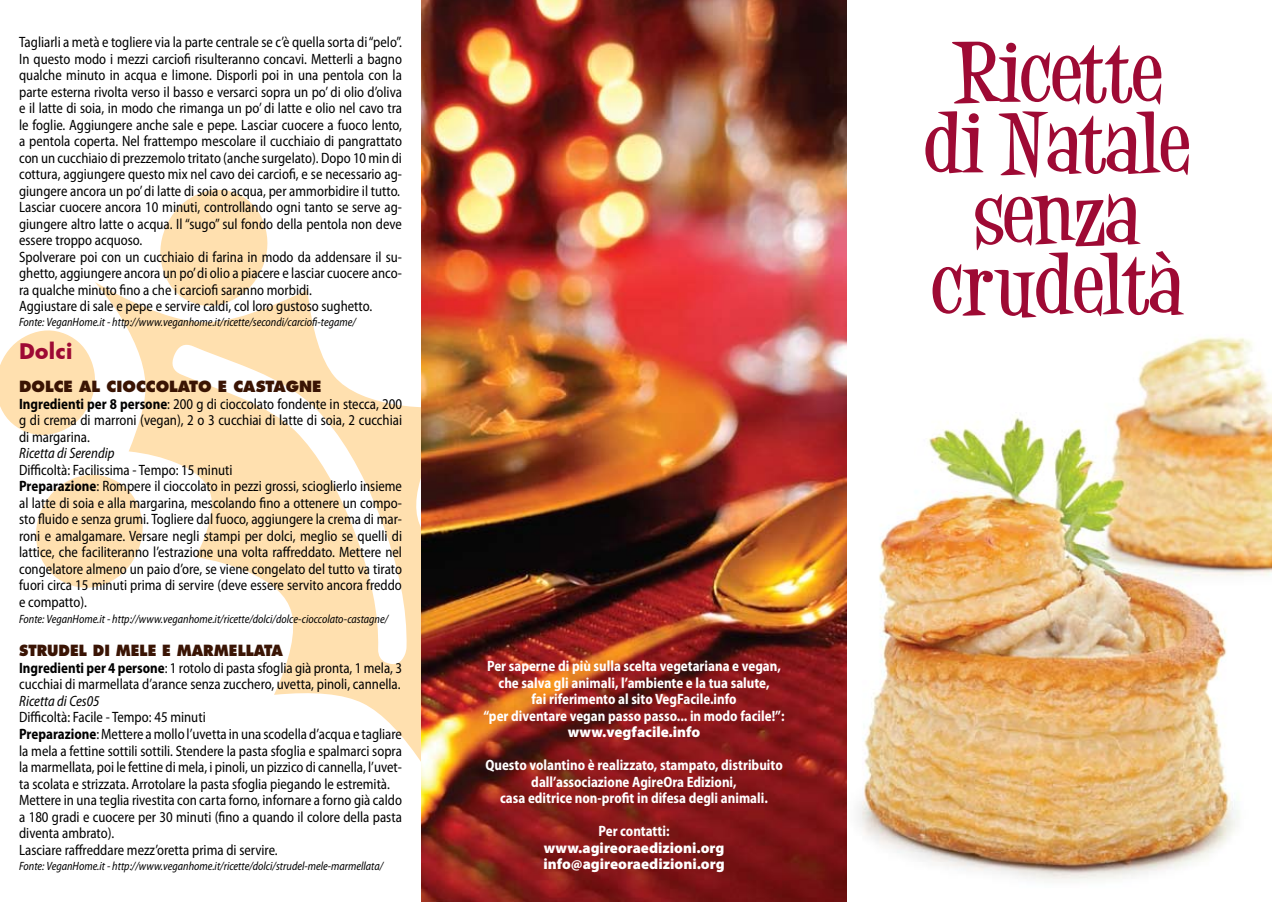
<style>
.page{position:relative;width:1272px;height:902px;background:#fff}
.page>*{position:absolute;margin:0;border:0;box-sizing:border-box;transform-origin:0 0}
.t1{font:700 66.45px/70.5px "Desigers";color:#9e0a34;text-align:center}
.t2{font:700 21px "Futura Bk";letter-spacing:.005em;color:#9e0a34}
.t3{font:semi-condensed 15px/16.5px "Myriad Pro";color:#000;scale:.93 1}
.t4{font:700 semi-condensed 15px/16.5px "Myriad Pro";color:#fff;text-align:center;scale:.93 1}
.t5{font:900 15px/16.5px "Myriad Pro";color:#fff}
.t6{font:italic semi-condensed 15px "Myriad Pro";color:#000;scale:.93 1}
.t7{font:800 15px "Futura";color:#3a1404}
.t8{font:800 15px "Futura";color:#3a1404;scale:.93 1}
.t9{font:italic semi-condensed 12px "Myriad Pro";color:#000;scale:.93 1}
.s1{font-weight:700}
</style>
<div class="page">
<img style="left:858px;top:337px;width:413px;height:543px">
<svg style="left:0;top:189px;width:421px;height:573px"></svg>
<img style="left:421px;top:0;width:425px;height:901px">
<p class="t3" style="left:19px;top:34px;width:413px">Tagliarli a metà e togliere via la parte centrale se c’è quella sorta di “pelo”.<br>In questo modo i mezzi carciofi risulteranno concavi. Metterli a bagno qualche minuto in acqua e limone. Disporli poi in una pentola con la parte esterna rivolta verso il basso e versarci sopra un po’ di olio d’oliva e il latte di soia, in modo che rimanga un po’ di latte e olio nel cavo tra le foglie. Aggiungere anche sale e pepe. Lasciar cuocere a fuoco lento, a pentola coperta. Nel frattempo mescolare il cucchiaio di pangrattato con un cucchiaio di prezzemolo tritato (anche surgelato). Dopo 10 min di cottura, aggiungere questo mix nel cavo dei carciofi, e se necessario ag&shy;giungere ancora un po’ di latte di soia o acqua, per ammorbidire il tutto.<br>Lasciar cuocere ancora 10 minuti, controllando ogni tanto se serve ag&shy;giungere altro latte o acqua. Il “sugo” sul fondo della pentola non deve essere troppo acquoso.<br>Spolverare poi con un cucchiaio di farina in modo da addensare il su&shy;ghetto, aggiungere ancora un po’ di olio a piacere e lasciar cuocere anco&shy;ra qualche minuto fino a che i carciofi saranno morbidi.<br>Aggiustare di sale e pepe e servire caldi, col loro gustoso sughetto.</p>
<p class="t9" style="left:19px;top:316px;width:363px">Fonte: VeganHome.it - http://www.veganhome.it/ricette/secondi/carciofi-tegame/</p>
<h2 class="t2" style="left:19px;top:336px;width:55px">Dolci</h2>
<p class="t7" style="left:19px;top:377px;width:304px">DOLCE AL CIOCCOLATO E CASTAGNE</p>
<p class="t3" style="left:19px;top:396px;width:413px;text-align:justify"><span class="s1">Ingredienti per 8 persone</span>: 200 g di cioccolato fondente in stecca, 200 g di crema di marroni (vegan), 2 o 3 cucchiai di latte di soia, 2 cucchiai di margarina.</p>
<p class="t6" style="left:19px;top:445px;width:104px">Ricetta di Serendip</p>
<p class="t3" style="left:19px;top:462px;width:413px">Difficoltà: Facilissima - Tempo: 15 minuti<br><span class="s1">Preparazione</span>: Rompere il cioccolato in pezzi grossi, scioglierlo insieme al latte di soia e alla margarina, mescolando fino a ottenere un compo&shy;sto fluido e senza grumi. Togliere dal fuoco, aggiungere la crema di mar&shy;roni e amalgamare. Versare negli stampi per dolci, meglio se quelli di lattice, che faciliteranno l’estrazione una volta raffreddato. Mettere nel congelatore almeno un paio d’ore, se viene congelato del tutto va tirato fuori circa 15 minuti prima di servire (deve essere servito ancora freddo e compatto).</p>
<p class="t9" style="left:19px;top:613px;width:398px">Fonte: VeganHome.it - http://www.veganhome.it/ricette/dolci/dolce-cioccolato-castagne/</p>
<p class="t8" style="left:19px;top:641px;width:285px">STRUDEL DI MELE E MARMELLATA</p>
<p class="t3" style="left:19px;top:660px;width:413px"><span class="s1">Ingredienti per 4 persone</span>: 1 rotolo di pasta sfoglia già pronta, 1 mela, 3 cucchiai di marmellata d’arance senza zucchero, uvetta, pinoli, cannella.</p>
<p class="t6" style="left:19px;top:692px;width:88px">Ricetta di Ces05</p>
<p class="t3" style="left:19px;top:709px;width:413px">Difficoltà: Facile - Tempo: 45 minuti<br><span class="s1">Preparazione</span>: Mettere a mollo l’uvetta in una scodella d’acqua e tagliare la mela a fettine sottili sottili. Stendere la pasta sfoglia e spalmarci sopra la marmellata, poi le fettine di mela, i pinoli, un pizzico di cannella, l’uvet&shy;ta scolata e strizzata. Arrotolare la pasta sfoglia piegando le estremità.<br>Mettere in una teglia rivestita con carta forno, infornare a forno già caldo a 180 gradi e cuocere per 30 minuti (fino a quando il colore della pasta diventa ambrato).<br>Lasciare raffreddare mezz’oretta prima di servire.</p>
<p class="t9" style="left:19px;top:859px;width:393px">Fonte: VeganHome.it - http://www.veganhome.it/ricette/dolci/strudel-mele-marmellata/</p>
<p class="t4" style="left:483px;top:658px;width:325px">Per saperne di più sulla scelta vegetariana e vegan, che salva gli animali, l’ambiente e la tua salute,<br>fai riferimento al sito VegFacile.info<br>“per diventare vegan passo passo... in modo facile!”:</p>
<p class="t5" style="left:567px;top:723px;width:134px">www.vegfacile.info</p>
<p class="t4" style="left:485px;top:757px;width:321px">Questo volantino è realizzato, stampato, distribuito dall’associazione AgireOra Edizioni,<br>casa editrice non-profit in difesa degli animali.</p>
<p class="t4" style="left:598px;top:823px;width:78px">Per contatti:</p>
<p class="t5" style="left:543px;top:839px;width:183px">www.agireoraedizioni.org info@agireoraedizioni.org</p>
<h1 class="t1" style="left:924px;top:37px;width:266px">Ricette di Natale senza crudeltà</h1>
</div>
